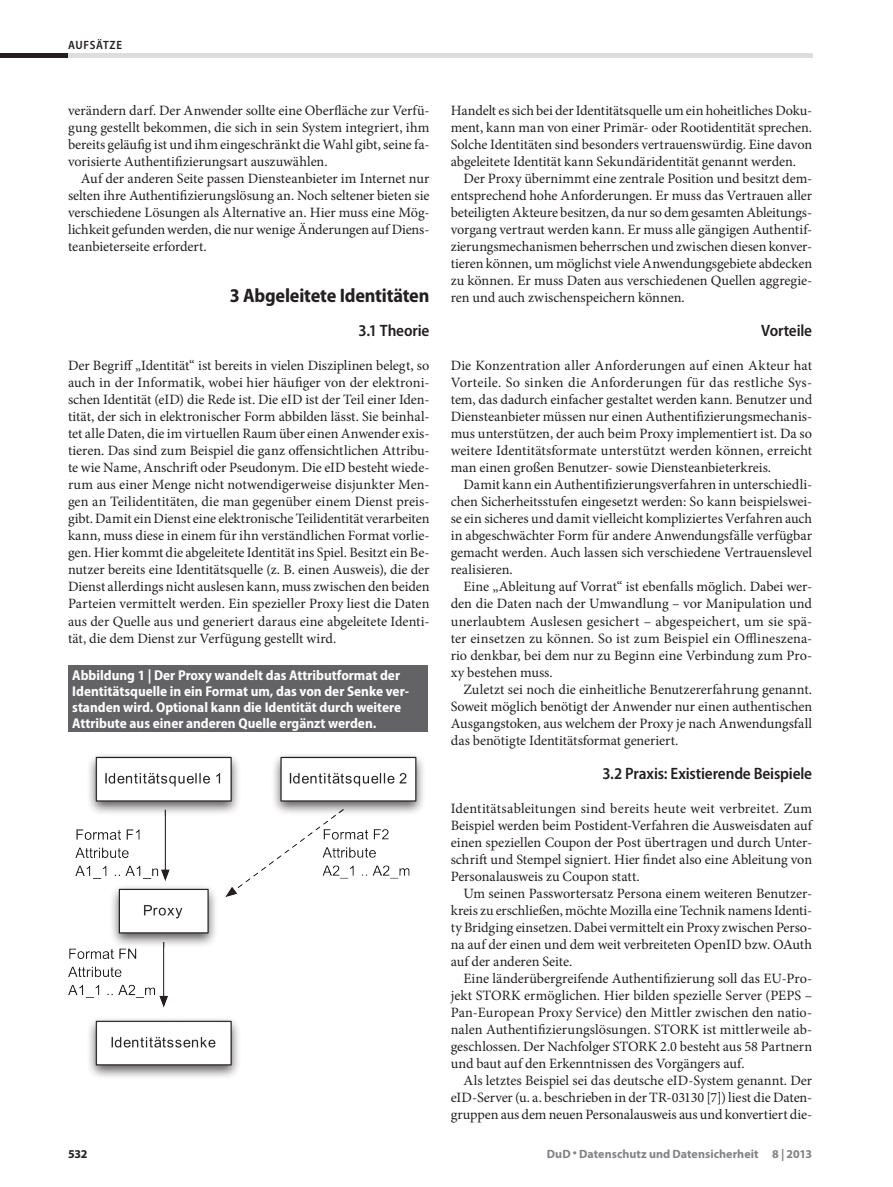
<style>
.page{position:relative;width:893px;height:1187px;background:#fff}
.page>*{position:absolute;margin:0;border:0;box-sizing:border-box;transform-origin:0 0}
.t1{font:700 semi-condensed 19.5px "Myriad Pro";letter-spacing:-.01em;color:#231f20}
.t2{font:600 semi-condensed 16.5px "Myriad Pro";letter-spacing:-.01em;color:#231f20}
.t3{font:14.25px/17px "Minion Pro";letter-spacing:-.005em;color:#231f20;text-align:justify}
.t4{font:700 semi-condensed 14.25px/15.8px "Myriad Pro";color:#fff}
.t5{font:700 12px "Myriad Pro";letter-spacing:.005em;color:#808285}
.t6{font:600 semi-condensed 12px "Myriad Pro";letter-spacing:.06em;color:#231f20}
.t7{font:700 12px "Myriad Pro";color:#231f20}
</style>
<div class="page">
<div style="left:68px;top:665px;width:360px;height:67px;background:#636366"></div>
<img style="left:68px;top:755px;width:355px;height:322px">
<hr style="left:0;top:53px;width:68px;height:4px;background:#231f20">
<hr style="left:68px;top:53px;width:744px;height:4px;background:#dcdddf">
<p class="t6" style="left:68px;top:39px;width:55px">AUFSÄTZE</p>
<p class="t3" style="left:68px;top:102px;width:363px">verändern darf. Der Anwender sollte eine Oberfläche zur Verfü&shy;gung gestellt bekommen, die sich in sein System integriert, ihm bereits geläufig ist und ihm eingeschränkt die Wahl gibt, seine fa&shy;vorisierte Authentifizierungsart auszuwählen.</p>
<p class="t3" style="left:68px;top:170px;width:363px;text-indent:13px">Auf der anderen Seite passen Diensteanbieter im Internet nur selten ihre Authentifizierungslösung an. Noch seltener bieten sie verschiedene Lösungen als Alternative an. Hier muss eine Mög&shy;lichkeit gefunden werden, die nur wenige Änderungen auf Diens&shy;teanbieterseite erfordert.</p>
<h1 class="t1" style="left:230px;top:284px;width:201px">3 Abgeleitete Identitäten</h1>
<p class="t2" style="left:358px;top:321px;width:73px">3.1 Theorie</p>
<p class="t3" style="left:68px;top:357px;width:363px">Der Begriff „Identität“ ist bereits in vielen Disziplinen belegt, so auch in der Informatik, wobei hier häufiger von der elektroni&shy;schen Identität (eID) die Rede ist. Die eID ist der Teil einer Iden&shy;tität, der sich in elektronischer Form abbilden lässt. Sie beinhal&shy;tet alle Daten, die im virtuellen Raum über einen Anwender exis&shy;tieren. Das sind zum Beispiel die ganz offensichtlichen Attribu&shy;te wie Name, Anschrift oder Pseudonym. Die eID besteht wiede&shy;rum aus einer Menge nicht notwendigerweise disjunkter Men&shy;gen an Teilidentitäten, die man gegenüber einem Dienst preis&shy;gibt. Damit ein Dienst eine elektronische Teilidentität verarbeiten kann, muss diese in einem für ihn verständlichen Format vorlie&shy;gen. Hier kommt die abgeleitete Identität ins Spiel. Besitzt ein Be&shy;nutzer bereits eine Identitätsquelle (z. B. einen Ausweis), die der Dienst allerdings nicht auslesen kann, muss zwischen den beiden Parteien vermittelt werden. Ein spezieller Proxy liest die Daten aus der Quelle aus und generiert daraus eine abgeleitete Identi&shy;tät, die dem Dienst zur Verfügung gestellt wird.</p>
<p class="t4" style="left:72px;top:668px;width:338px">Abbildung 1 | Der Proxy wandelt das Attributformat der Identitätsquelle in ein Format um, das von der Senke ver&shy;standen wird. Optional kann die Identität durch weitere Attribute aus einer anderen Quelle ergänzt werden.</p>
<p class="t3" style="left:451px;top:102px;width:363px">Handelt es sich bei der Identitätsquelle um ein hoheitliches Doku&shy;ment, kann man von einer Primär- oder Rootidentität sprechen.<br>Solche Identitäten sind besonders vertrauenswürdig. Eine davon abgeleitete Identität kann Sekundäridentität genannt werden.</p>
<p class="t3" style="left:451px;top:170px;width:363px;text-indent:13px">Der Proxy übernimmt eine zentrale Position und besitzt dem&shy;entsprechend hohe Anforderungen. Er muss das Vertrauen aller beteiligten Akteure besitzen, da nur so dem gesamten Ableitungs&shy;vorgang vertraut werden kann. Er muss alle gängigen Authentif&shy;zierungsmechanismen beherrschen und zwischen diesen konver&shy;tieren können, um möglichst viele Anwendungsgebiete abdecken zu können. Er muss Daten aus verschiedenen Quellen aggregie&shy;ren und auch zwischenspeichern können.</p>
<p class="t2" style="left:761px;top:321px;width:52px">Vorteile</p>
<p class="t3" style="left:451px;top:357px;width:363px">Die Konzentration aller Anforderungen auf einen Akteur hat Vorteile. So sinken die Anforderungen für das restliche Sys&shy;tem, das dadurch einfacher gestaltet werden kann. Benutzer und Diensteanbieter müssen nur einen Authentifizierungsmechanis&shy;mus unterstützen, der auch beim Proxy implementiert ist. Da so weitere Identitätsformate unterstützt werden können, erreicht man einen großen Benutzer- sowie Diensteanbieterkreis.</p>
<p class="t3" style="left:451px;top:476px;width:363px;text-indent:13px">Damit kann ein Authentifizierungsverfahren in unterschiedli&shy;chen Sicherheitsstufen eingesetzt werden: So kann beispielswei&shy;se ein sicheres und damit vielleicht kompliziertes Verfahren auch in abgeschwächter Form für andere Anwendungsfälle verfügbar gemacht werden. Auch lassen sich verschiedene Vertrauenslevel realisieren.</p>
<p class="t3" style="left:451px;top:578px;width:363px;text-indent:13px">Eine „Ableitung auf Vorrat“ ist ebenfalls möglich. Dabei wer&shy;den die Daten nach der Umwandlung – vor Manipulation und unerlaubtem Auslesen gesichert – abgespeichert, um sie spä&shy;ter einsetzen zu können. So ist zum Beispiel ein Offlineszena&shy;rio denkbar, bei dem nur zu Beginn eine Verbindung zum Pro&shy;xy bestehen muss.</p>
<p class="t3" style="left:451px;top:680px;width:363px;text-indent:13px">Zuletzt sei noch die einheitliche Benutzererfahrung genannt.<br>Soweit möglich benötigt der Anwender nur einen authentischen Ausgangstoken, aus welchem der Proxy je nach Anwendungsfall das benötigte Identitätsformat generiert.</p>
<p class="t2" style="left:602px;top:764px;width:211px">3.2 Praxis: Existierende Beispiele</p>
<p class="t3" style="left:451px;top:799px;width:363px">Identitätsableitungen sind bereits heute weit verbreitet. Zum Beispiel werden beim Postident-Verfahren die Ausweisdaten auf einen speziellen Coupon der Post übertragen und durch Unter&shy;schrift und Stempel signiert. Hier findet also eine Ableitung von Personalausweis zu Coupon statt.</p>
<p class="t3" style="left:451px;top:884px;width:363px;text-indent:13px">Um seinen Passwortersatz Persona einem weiteren Benutzer&shy;kreis zu erschließen, möchte Mozilla eine Technik namens Identi&shy;ty Bridging einsetzen. Dabei vermittelt ein Proxy zwischen Perso&shy;na auf der einen und dem weit verbreiteten OpenID bzw. OAuth auf der anderen Seite.</p>
<p class="t3" style="left:451px;top:969px;width:363px;text-indent:13px">Eine länderübergreifende Authentifizierung soll das EU-Pro&shy;jekt STORK ermöglichen. Hier bilden spezielle Server (PEPS – Pan-European Proxy Service) den Mittler zwischen den natio&shy;nalen Authentifizierungslösungen. STORK ist mittlerweile ab&shy;geschlossen. Der Nachfolger STORK 2.0 besteht aus 58 Partnern und baut auf den Erkenntnissen des Vorgängers auf.</p>
<p class="t3" style="left:451px;top:1071px;width:363px;text-indent:13px">Als letztes Beispiel sei das deutsche eID-System genannt. Der eID-Server (u. a. beschrieben in der TR-03130 [7]) liest die Daten&shy;gruppen aus dem neuen Personalausweis aus und konvertiert die-</p>
<p class="t7" style="left:68px;top:1145px;width:21px">532</p>
<p class="t5" style="left:547px;top:1145px;width:267px">DuD • Datenschutz und Datensicherheit 8 | 2013</p>
</div>
